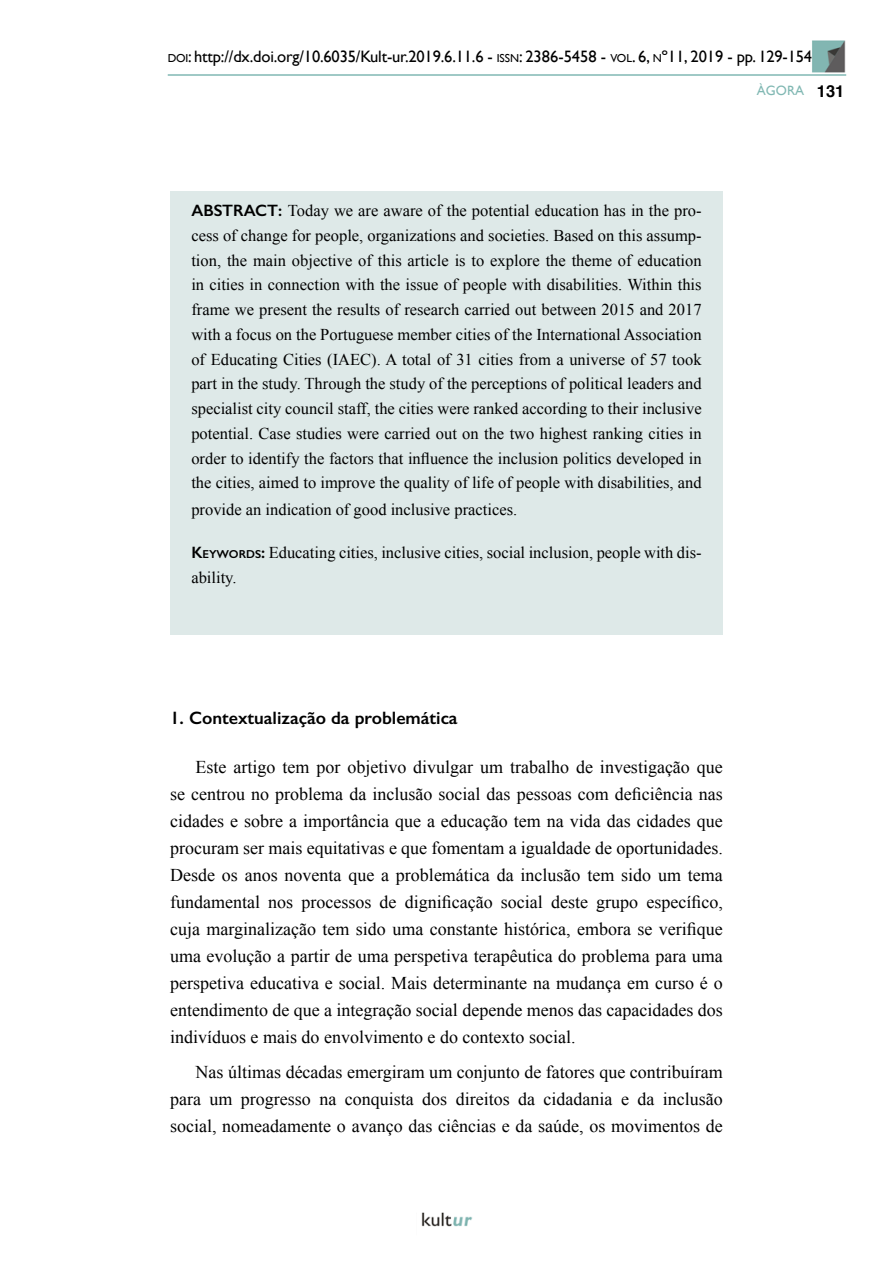
<style>
.page{position:relative;width:893px;height:1263px;background:#fff}
.page>*{position:absolute;margin:0;border:0;box-sizing:border-box;transform-origin:0 0}
.t1{font:18px/27px "Times New Roman";color:#000;text-align:justify}
.Título_nivel_1{font:600 18px "Gill Sans";color:#000}
.Abstract_keywords{font:16.5px/24.8px "Times New Roman";color:#000;text-align:justify}
.t2{font:16.5px "Gill Sans";letter-spacing:-.01em;color:#000}
.t3{font:13.5px "Gill Sans";color:#81b8b3}
.s1{font-size:11.55px}
.s2{font-style:inherit}
.s3{font-family:"Gill Sans";font-weight:600}
.s4{font-family:"Gill Sans";font-weight:600;font-size:11.55px}
.s5{font-family:"Helvetica";font-weight:700;font-size:16.5px;color:#000}
</style>
<div class="page">
<img style="left:421px;top:1212px;width:52px;height:15px">
<img style="left:812px;top:40px;width:34px;height:33px">
<hr style="left:168px;top:74px;width:678px;height:2px;background:#81b8b3">
<div style="left:170px;top:191px;width:553px;height:444px;background:#dee9e8"></div>
<p class="t2" style="left:168px;top:47px;width:646px"><span class="s1">DOI</span>: http://dx.doi.org/10.6035/Kult-ur.2019.6.11.6 - <span class="s1">ISSN</span>: 2386-5458 - <span class="s1">VOL</span><span class="s2">. 6,</span> <span class="s1">N</span><span class="s2">º11, 2019 -</span> pp. <span class="s2">129-154</span></p>
<p class="Abstract_keywords" style="left:191px;top:198px;width:512px"><span class="s3">ABSTRACT:</span> Today we are aware of the potential education has in the pro&shy;cess of change for people, organizations and societies. Based on this assump&shy;tion, the main objective of this article is to explore the theme of education in cities in connection with the issue of people with disabilities. Within this frame we present the results of research carried out between 2015 and 2017 with a focus on the Portuguese member cities of the International Association of Educating Cities (IAEC). A total of 31 cities from a universe of 57 took part in the study. Through the study of the perceptions of political leaders and specialist city council staff, the cities were ranked according to their inclusive potential. Case studies were carried out on the two highest ranking cities in order to identify the factors that influence the inclusion politics developed in the cities, aimed to improve the quality of life of people with disabilities, and</p>
<p class="Abstract_keywords" style="left:191px;top:497px;width:327px">provide an indication of good inclusive practices.</p>
<p class="Abstract_keywords" style="left:191px;top:540px;width:512px"><span class="s3">K</span><span class="s4">EYWORDS</span><span class="s3">:</span> Educating cities, inclusive cities, social inclusion, people with dis&shy;ability.</p>
<p class="t3" style="left:757px;top:83px;width:89px">ÀGORA <span class="s5">131</span></p>
<p class="Título_nivel_1" style="left:170px;top:707px;width:289px">1. Contextualização da problemática</p>
<p class="t1" style="left:170px;top:753px;width:554px;text-indent:26px">Este artigo tem por objetivo divulgar um trabalho de investigação que se centrou no problema da inclusão social das pessoas com deficiência nas cidades e sobre a importância que a educação tem na vida das cidades que procuram ser mais equitativas e que fomentam a igualdade de oportunidades.<br>Desde os anos noventa que a problemática da inclusão tem sido um tema fundamental nos processos de dignificação social deste grupo específico, cuja marginalização tem sido uma constante histórica, embora se verifique uma evolução a partir de uma perspetiva terapêutica do problema para uma perspetiva educativa e social. Mais determinante na mudança em curso é o entendimento de que a integração social depende menos das capacidades dos indivíduos e mais do envolvimento e do contexto social.</p>
<p class="t1" style="left:170px;top:1058px;width:554px;text-indent:26px">Nas últimas décadas emergiram um conjunto de fatores que contribuíram para um progresso na conquista dos direitos da cidadania e da inclusão social, nomeadamente o avanço das ciências e da saúde, os movimentos de</p>
</div>
